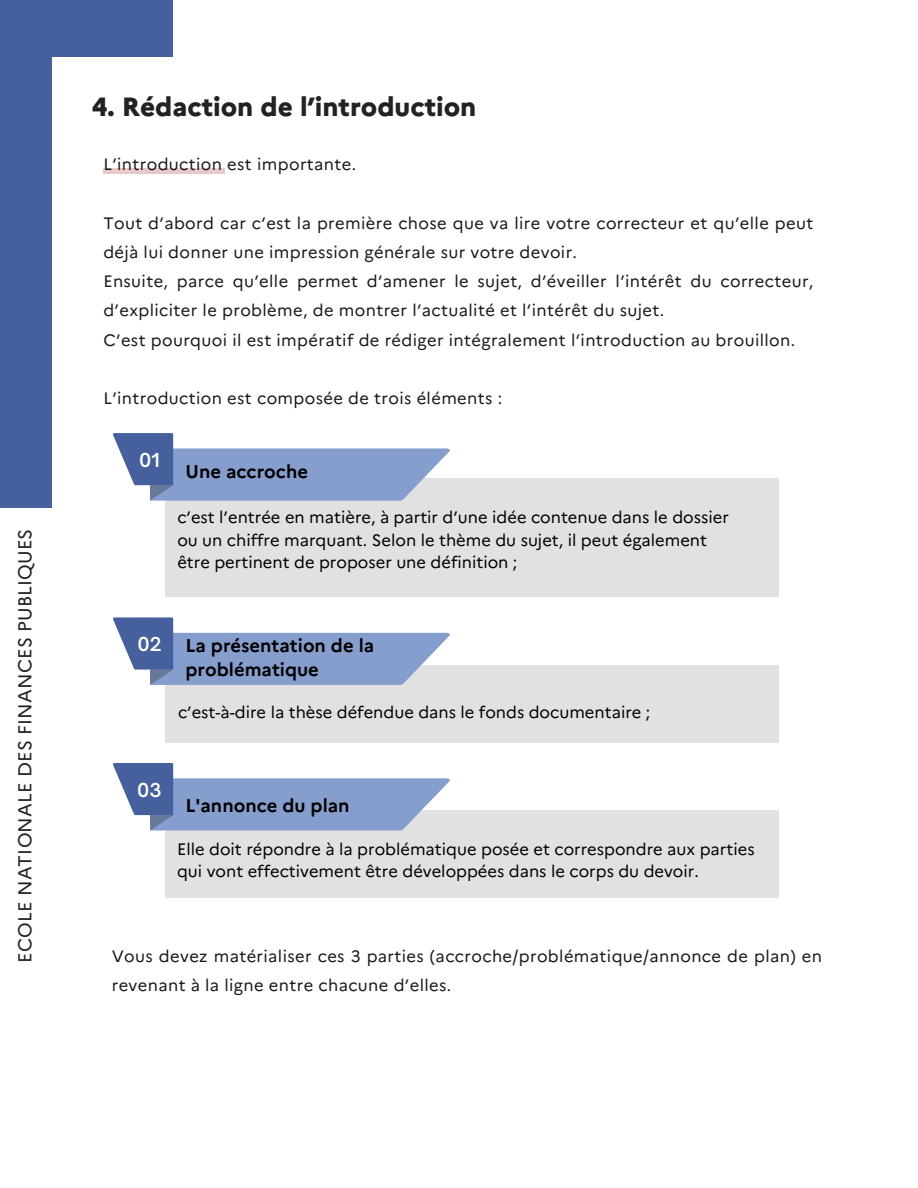
<style>
.page{position:relative;width:918px;height:1188px;background:#fff}
.page>*{position:absolute;margin:0;border:0;box-sizing:border-box;transform-origin:0 0}
.t1{font:800 26.4px "Marianne";color:#222}
.t2{font:18.75px "Marianne";letter-spacing:.01em;color:#222}
.t3{font:700 18.45px/24.8px "Marianne";color:#000}
.t4{font:600 18.45px "Open Sauce One";color:#fff}
.t5{font:16.5px/29.2px "Marianne";letter-spacing:.025em;color:#181818}
.t6{font:16.5px/22.5px "Marianne";color:#000}
</style>
<div class="page">
<div style="left:103px;top:168px;width:122px;height:5px;background:#e6c9c8"></div>
<div style="left:166px;top:478px;width:613px;height:119px;background:#e1e1e1"></div>
<div style="left:166px;top:665px;width:613px;height:78px;background:#e1e1e1"></div>
<div style="left:166px;top:810px;width:613px;height:88px;background:#e1e1e1"></div>
<svg style="left:113px;top:433px;width:337px;height:68px"></svg>
<svg style="left:113px;top:617px;width:337px;height:68px"></svg>
<svg style="left:113px;top:763px;width:337px;height:67px"></svg>
<div style="left:0;top:0;width:60px;height:507px;background:#465f9d"></div>
<svg style="left:52px;top:0;width:121px;height:136px"></svg>
<p class="t2" style="left:13px;top:963px;width:436px;rotate:-90deg">ECOLE NATIONALE DES FINANCES PUBLIQUES</p>
<p class="t1" style="left:92px;top:91px;width:386px">4. Rédaction de l’introduction</p>
<p class="t5" style="left:103px;top:150px;width:254px">L’introduction est importante.</p>
<p class="t5" style="left:103px;top:208px;width:712px">Tout d’abord car c’est la première chose que va lire votre correcteur et qu’elle peut déjà lui donner une impression générale sur votre devoir.</p>
<p class="t5" style="left:103px;top:267px;width:712px">Ensuite, parce qu’elle permet d’amener le sujet, d’éveiller l’intérêt du correcteur, d’expliciter le problème, de montrer l’actualité et l’intérêt du sujet.</p>
<p class="t5" style="left:103px;top:325px;width:693px">C’est pourquoi il est impératif de rédiger intégralement l’introduction au brouillon.</p>
<p class="t5" style="left:103px;top:384px;width:400px">L’introduction est composée de trois éléments :</p>
<p class="t4" style="left:139px;top:448px;width:22px">01</p>
<p class="t3" style="left:186px;top:459px;width:124px">Une accroche</p>
<p class="t6" style="left:177px;top:506px;width:553px">c’est l’entrée en matière, à partir d’une idée contenue dans le dossier ou un chiffre marquant. Selon le thème du sujet, il peut également être pertinent de proposer une définition ;</p>
<p class="t4" style="left:137px;top:633px;width:26px">02</p>
<p class="t3" style="left:186px;top:633px;width:190px">La présentation de la problématique</p>
<p class="t6" style="left:178px;top:701px;width:474px">c’est-à-dire la thèse défendue dans le fonds documentaire ;</p>
<p class="t4" style="left:137px;top:778px;width:26px">03</p>
<p class="t3" style="left:186px;top:793px;width:166px">L'annonce du plan</p>
<p class="t6" style="left:177px;top:837px;width:579px">Elle doit répondre à la problématique posée et correspondre aux parties qui vont effectivement être développées dans le corps du devoir.</p>
<p class="t5" style="left:112px;top:941px;width:712px">Vous devez matérialiser ces 3 parties (accroche/problématique/annonce de plan) en revenant à la ligne entre chacune d’elles.</p>
</div>
